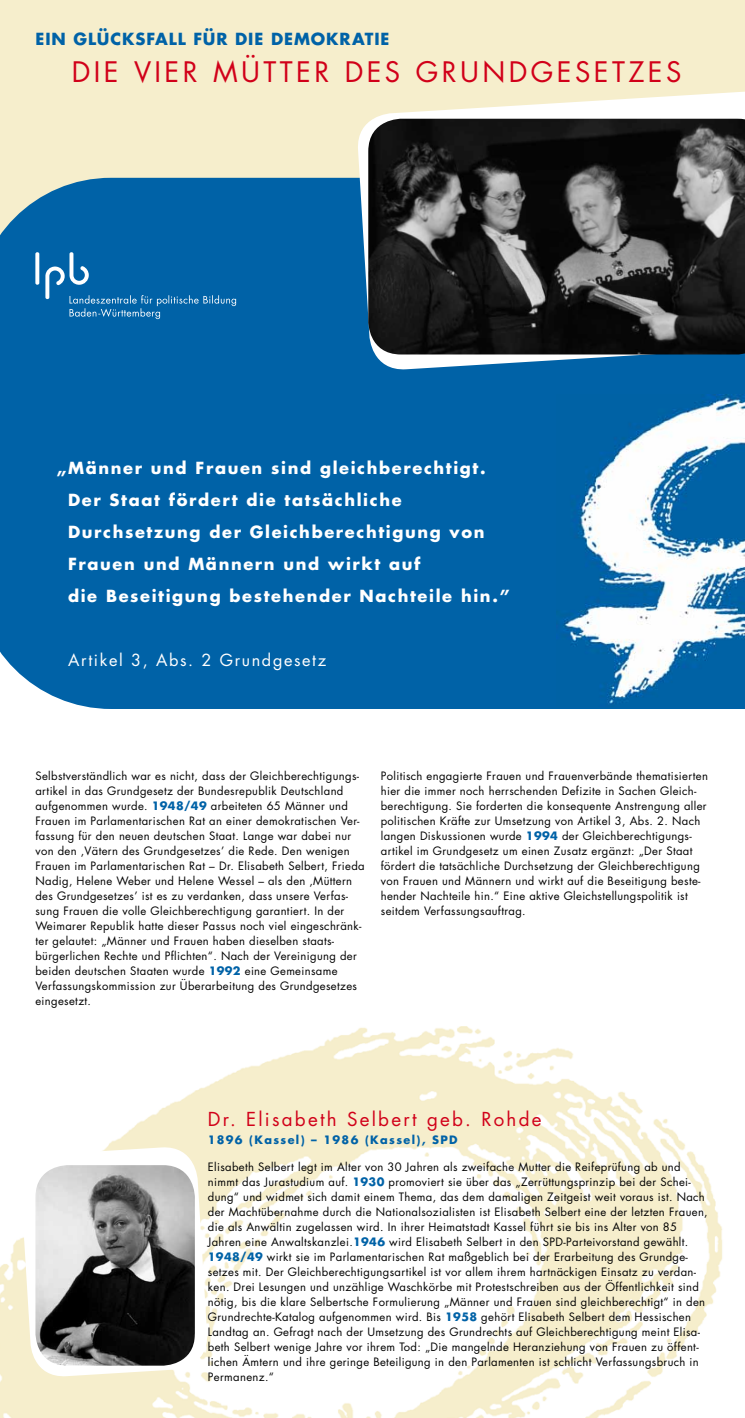
<style>
.page{position:relative;width:745px;height:1418px;background:#fff}
.page>*{position:absolute;margin:0;border:0;box-sizing:border-box;transform-origin:0 0}
.t1{font:27.5px "Futura";letter-spacing:.125em;color:#d10019}
.t2{font:18.75px "Futura";letter-spacing:.12em;color:#d10019}
.t3{font:700 16.25px/31.9px "Futura";letter-spacing:.1em;color:#fff}
.t4{font:700 16.25px "Futura";letter-spacing:.06em;color:#0062a7}
.t5{font:16.25px "Futura";letter-spacing:.1em;color:#fff}
.t6{font:11.25px/15px "Futura";letter-spacing:.03em;color:#000}
.t7{font:700 11.25px "Futura";letter-spacing:.12em;color:#0062a7}
.s1{font-weight:700;color:#0062a7}
</style>
<div class="page">
<div style="left:0;top:0;width:744px;height:178px;background:#f6eecc"></div>
<div style="left:0;top:178px;width:744px;height:531px;background:#0062a7"></div>
<svg style="left:355px;top:89px;width:389px;height:282px"></svg>
<div style="left:579px;top:621px;width:165px;height:88px;background:#0062a7"></div>
<img style="left:368px;top:119px;width:376px;height:235px">
<img style="left:556px;top:395px;width:188px;height:311px">
<svg style="left:35px;top:251px;width:201px;height:68px;background:#126dad"></svg>
<img style="left:0;top:1026px;width:723px;height:391px">
<svg style="left:19px;top:1145px;width:190px;height:233px"></svg>
<img style="left:35px;top:1165px;width:160px;height:200px">
<h3 class="t4" style="left:35px;top:28px;width:353px">Ein Glücksfall für die Demokratie</h3>
<h1 class="t1" style="left:72px;top:53px;width:610px">Die Vier Mütter des Grundgesetzes</h1>
<h3 class="t3" style="left:68px;top:452px;width:443px;text-indent:-11px">„Männer und Frauen sind gleichberechtigt.<br>Der Staat fördert die tatsächliche Durchsetzung der Gleichberechtigung von Frauen und Männern und wirkt auf<br>die Beseitigung bestehender Nachteile hin.”</h3>
<h3 class="t5" style="left:68px;top:648px;width:259px">Artikel 3, Abs. 2 Grundgesetz</h3>
<p class="t6" style="left:35px;top:768px;width:330px">Selbstverständlich war es nicht, dass der Gleichberechtigungs&shy;artikel in das Grundgesetz der Bundesrepublik Deutschland aufgenommen wurde. <span class="s1">1948/49</span> arbeiteten 65 Männer und Frauen im Parlamentarischen Rat an einer demokratischen Ver&shy;fassung für den neuen deutschen Staat. Lange war dabei nur von den ‚Vätern des Grundgesetzes’ die Rede. Den wenigen Frauen im Parlamentarischen Rat – Dr. Elisabeth Selbert, Frieda Nadig, Helene Weber und Helene Wessel – als den ‚Müttern des Grundgesetzes’ ist es zu verdanken, dass unsere Verfas&shy;sung Frauen die volle Gleichberechtigung garantiert. In der Weimarer Republik hatte dieser Passus noch viel eingeschränk&shy;ter gelautet: „Männer und Frauen haben dieselben staats&shy;bürgerlichen Rechte und Pflichten“. Nach der Vereinigung der beiden deutschen Staaten wurde <span class="s1">1992</span> eine Gemeinsame Verfassungskommission zur Überarbeitung des Grundgesetzes eingesetzt.</p>
<p class="t6" style="left:380px;top:768px;width:328px">Politisch engagierte Frauen und Frauenverbände thematisierten hier die immer noch herrschenden Defizite in Sachen Gleich&shy;berechtigung. Sie forderten die konsequente Anstrengung aller politischen Kräfte zur Umsetzung von Artikel 3, Abs. 2. Nach langen Diskussionen wurde <span class="s1">1994</span> der Gleichberechtigungs&shy;artikel im Grundgesetz um einen Zusatz ergänzt: „Der Staat fördert die tatsächliche Durchsetzung der Gleichberechtigung von Frauen und Männern und wirkt auf die Beseitigung beste&shy;hender Nachteile hin.“ Eine aktive Gleichstellungspolitik ist seitdem Verfassungsauftrag.</p>
<h2 class="t2" style="left:207px;top:1105px;width:335px">Dr. Elisabeth Selbert geb. Rohde</h2>
<p class="t7" style="left:207px;top:1132px;width:251px">1896 (Kassel) – 1986 (Kassel), SPD</p>
<p class="t6" style="left:208px;top:1158px;width:501px">Elisabeth Selbert legt im Alter von 30 Jahren als zweifache Mutter die Reifeprüfung ab und nimmt das Jurastudium auf. <span class="s1">1930</span> promoviert sie über das „Zerrüttungsprinzip bei der Schei&shy;dung“ und widmet sich damit einem Thema, das dem damaligen Zeitgeist weit voraus ist. Nach der Machtübernahme durch die Nationalsozialisten ist Elisabeth Selbert eine der letzten Frauen, die als Anwältin zugelassen wird. In ihrer Heimatstadt Kassel führt sie bis ins Alter von 85<br>Jahren eine Anwaltskanzlei.<span class="s1">1946</span> wird Elisabeth Selbert in den SPD-Parteivorstand gewählt.<br><span class="s1">1948/49</span> wirkt sie im Parlamentarischen Rat maßgeblich bei der Erarbeitung des Grundge&shy;setzes mit. Der Gleichberechtigungsartikel ist vor allem ihrem hartnäckigen Einsatz zu verdan&shy;ken. Drei Lesungen und unzählige Waschkörbe mit Protestschreiben aus der Öffentlichkeit sind nötig, bis die klare Selbertsche Formulierung „Männer und Frauen sind gleichberechtigt“ in den Grundrechte-Katalog aufgenommen wird. Bis <span class="s1">1958</span> gehört Elisabeth Selbert dem Hessischen Landtag an. Gefragt nach der Umsetzung des Grundrechts auf Gleichberechtigung meint Elisa&shy;beth Selbert wenige Jahre vor ihrem Tod: „Die mangelnde Heranziehung von Frauen zu öffent&shy;lichen Ämtern und ihre geringe Beteiligung in den Parlamenten ist schlicht Verfassungsbruch in Permanenz.“</p>
</div>
